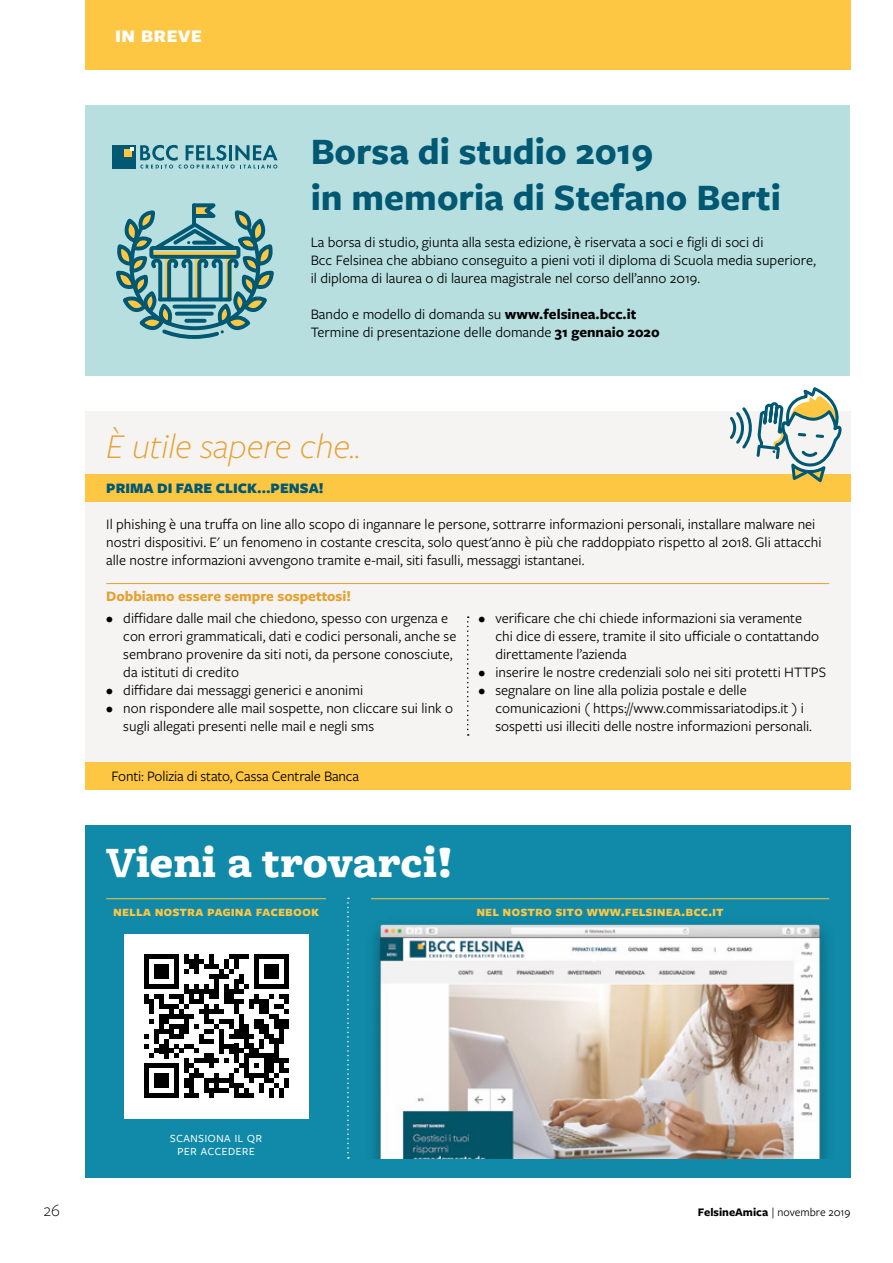
<style>
.page{position:relative;width:893px;height:1263px;background:#fff}
.page>*{position:absolute;margin:0;border:0;box-sizing:border-box;transform-origin:0 0}
.t1{font:900 45px "Freight Macro Pro";color:#fff}
.t2{font:700 38.7px/46.3px "Freight Sans Pro";color:#005872}
.t3{font:italic 300 36px "Freight Sans Pro";color:#e5a02e}
.t4{font:700 24px "Freight Sans Pro";color:#fff}
.t5{font:300 18px "Freight Sans Pro";color:#000}
.t6{font:15px/18px "Freight Sans Pro";color:#000}
.t7{font:700 15px "Freight Sans Pro";color:#fdc643}
.t8{font:700 15px "Freight Sans Pro";color:#e5a02e}
.t9{font:15px/13.5px "Freight Sans Pro";color:#fff;text-align:center}
.t10{font:900 15px "Freight Sans Pro";color:#005872}
.t11{font:12px "Freight Sans Pro";color:#000}
.s1{font-weight:700}
</style>
<div class="page">
<div style="left:85px;top:826px;width:765px;height:352px;background:#108aa8"></div>
<img style="left:374px;top:923px;width:452px;height:236px">
<div style="left:85px;top:0;width:765px;height:70px;background:#fdc643"></div>
<div style="left:85px;top:106px;width:765px;height:270px;background:#b7dfe0"></div>
<div style="left:112px;top:145px;width:24px;height:24px;background:#005872"></div>
<div style="left:124px;top:149px;width:8px;height:8px;background:#fdc643"></div>
<svg style="left:130px;top:147px;width:4px;height:4px"></svg>
<svg style="left:140px;top:145px;width:138px;height:24px"></svg>
<svg style="left:116px;top:203px;width:158px;height:136px"></svg>
<svg style="left:347px;top:898px;width:2px;height:261px"></svg>
<div style="left:124px;top:934px;width:185px;height:184px;background:#fff"></div>
<svg style="left:144px;top:954px;width:145px;height:144px"></svg>
<div style="left:284px;top:1078px;width:5px;height:10px;background:#000"></div>
<hr style="left:106px;top:898px;width:220px;height:1px;background:#fdc643">
<hr style="left:371px;top:898px;width:458px;height:1px;background:#fdc643">
<div style="left:85px;top:412px;width:765px;height:378px;background:#f5f4f3"></div>
<div style="left:85px;top:475px;width:765px;height:27px;background:#fdc643"></div>
<div style="left:85px;top:763px;width:765px;height:27px;background:#fdc643"></div>
<hr style="left:106px;top:583px;width:723px;height:1px;background:#e5a02e">
<svg style="left:467px;top:616px;width:2px;height:120px"></svg>
<svg style="left:727px;top:387px;width:117px;height:96px"></svg>
<h3 class="t4" style="left:115px;top:17px;width:39px">in breve</h3>
<h2 class="t2" style="left:311px;top:127px;width:472px">Borsa di studio 2019<br>in memoria di Stefano Berti</h2>
<p class="t6" style="left:311px;top:233px;width:507px">La borsa di studio, giunta alla sesta edizione, è riservata a soci e figli di soci di<br>Bcc Felsinea che abbiano conseguito a pieni voti il diploma di Scuola media superiore, il diploma di laurea o di laurea magistrale nel corso dell’anno 2019.</p>
<p class="t6" style="left:311px;top:305px;width:350px">Bando e modello di domanda su <span class="s1">www.felsinea.bcc.it<br></span>Termine di presentazione delle domande <span class="s1">31 gennaio 2020</span></p>
<h3 class="t3" style="left:106px;top:423px;width:256px">È utile sapere che..</h3>
<p class="t10" style="left:106px;top:478px;width:219px">PRIMA DI FARE CLICK…PENSA!</p>
<p class="t6" style="left:106px;top:514px;width:717px">Il phishing è una truffa on line allo scopo di ingannare le persone, sottrarre informazioni personali, installare malware nei nostri dispositivi. E' un fenomeno in costante crescita, solo quest'anno è più che raddoppiato rispetto al 2018. Gli attacchi alle nostre informazioni avvengono tramite e-mail, siti fasulli, messaggi istantanei.</p>
<p class="t8" style="left:106px;top:586px;width:246px">Dobbiamo essere sempre sospettosi!</p>
<p class="t6" style="left:123px;top:609px;width:335px;text-indent:-17px">• diffidare dalle mail che chiedono, spesso con urgenza e con errori grammaticali, dati e codici personali, anche se sembrano provenire da siti noti, da persone conosciute, da istituti di credito</p>
<p class="t6" style="left:106px;top:681px;width:258px">• diffidare dai messaggi generici e anonimi</p>
<p class="t6" style="left:123px;top:699px;width:331px;text-indent:-17px">• non rispondere alle mail sospette, non cliccare sui link o sugli allegati presenti nelle mail e negli sms</p>
<p class="t6" style="left:495px;top:609px;width:325px;text-indent:-17px">• verificare che chi chiede informazioni sia veramente chi dice di essere, tramite il sito ufficiale o contattando direttamente l’azienda</p>
<p class="t6" style="left:478px;top:663px;width:349px">• inserire le nostre credenziali solo nei siti protetti HTTPS</p>
<p class="t6" style="left:495px;top:681px;width:318px;text-indent:-17px">• segnalare on line alla polizia postale e delle comunicazioni ( https://www.commissariatodips.it ) i sospetti usi illeciti delle nostre informazioni personali.</p>
<p class="t6" style="left:111px;top:766px;width:249px">Fonti: Polizia di stato, Cassa Centrale Banca</p>
<h1 class="t1" style="left:106px;top:830px;width:348px"><span class="s1">V</span>ieni a trovarci!</h1>
<p class="t7" style="left:113px;top:901px;width:9px">nella</p>
<p class="t7" style="left:155px;top:901px;width:9px">nostra</p>
<p class="t7" style="left:207px;top:901px;width:9px">pagina</p>
<p class="t7" style="left:256px;top:901px;width:9px">faceboo</p>
<p class="t7" style="left:311px;top:901px;width:10px">k</p>
<p class="t7" style="left:476px;top:901px;width:9px">nel</p>
<p class="t7" style="left:503px;top:901px;width:9px">nostro</p>
<p class="t7" style="left:555px;top:901px;width:8px">sito</p>
<p class="t7" style="left:586px;top:901px;width:47px">www.felsinea</p>
<p class="t7" style="left:681px;top:901px;width:38px">.bcc.it</p>
<p class="t9" style="left:170px;top:1130px;width:94px">scansiona il qr per accedere</p>
<p class="t5" style="left:44px;top:1198px;width:18px">26</p>
<p class="t11" style="left:698px;top:1204px;width:154px"><span class="s1">FelsineAmica</span> | novembre 2019</p>
</div>
